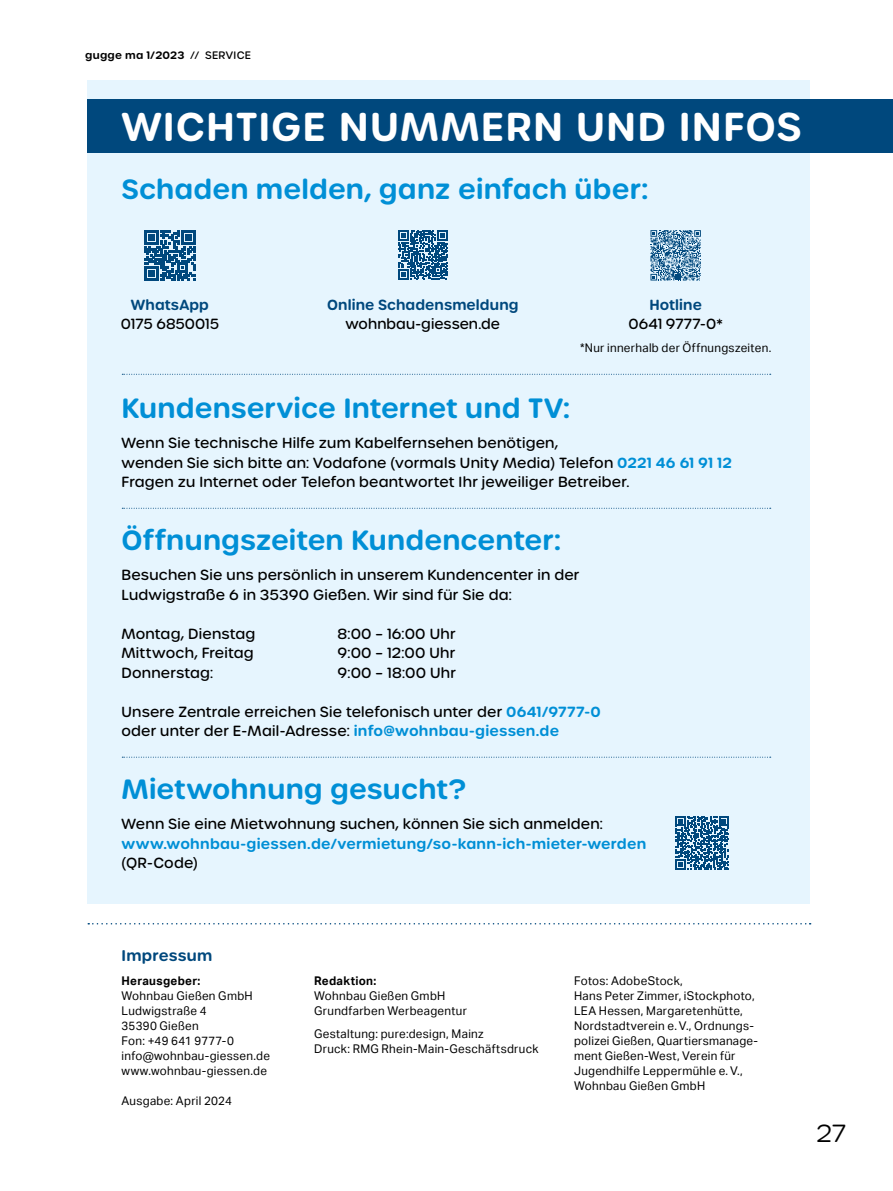
<style>
.page{position:relative;width:893px;height:1191px;background:#fff}
.page>*{position:absolute;margin:0;border:0;box-sizing:border-box;transform-origin:0 0}
.t1{font:600 39px "Urbane Rounded";letter-spacing:.025em;color:#fff}
.t2{font:600 27px "Urbane Rounded";color:#008fd6}
.t3{font:300 24px "Urbane Rounded";color:#000}
.t4{font:600 15px "Urbane Rounded";letter-spacing:.015em;color:#00487d}
.t5{font:500 14.25px/19.5px "Urbane Rounded";letter-spacing:.01em;color:#000}
.t6{font:600 14.25px "Urbane Rounded";letter-spacing:.015em;color:#008fd6}
.t7{font:600 14.25px "Urbane Rounded";letter-spacing:.01em;color:#00487d}
.PV_LEAD_IN_klein{font:12px/15px "Aktiv Grotesk";letter-spacing:.025em;color:#000}
.PV_LEAD_IN_klein-2{font:700 12px "Aktiv Grotesk";letter-spacing:.025em;color:#000}
.t8{font:600 10.5px "Urbane Rounded";letter-spacing:.025em;color:#000}
.s1{font-weight:500}
.s2{font-weight:600;color:#008fd6}
.s3{font-weight:700}
</style>
<div class="page">
<div style="left:87px;top:81px;width:723px;height:823px;background:#e6f5fe"></div>
<svg style="left:122px;top:374px;width:649px;height:1px"></svg>
<svg style="left:122px;top:508px;width:649px;height:1px"></svg>
<svg style="left:122px;top:757px;width:649px;height:1px"></svg>
<div style="left:87px;top:99px;width:806px;height:54px;background:#00487d"></div>
<svg style="left:675px;top:816px;width:54px;height:53px"></svg>
<svg style="left:88px;top:923px;width:723px;height:1px"></svg>
<svg style="left:398px;top:230px;width:50px;height:50px"></svg>
<svg style="left:145px;top:230px;width:50px;height:50px"></svg>
<svg style="left:650px;top:230px;width:51px;height:50px"></svg>
<p class="t8" style="left:85px;top:48px;width:168px">gugge ma 1/2023 <span class="s1">// SERVICE</span></p>
<p class="t1" style="left:122px;top:100px;width:682px">WICHTIGE NUMMERN UND INFOS</p>
<p class="t2" style="left:122px;top:171px;width:528px">Schaden melden, ganz einfach über:</p>
<p class="t7" style="left:131px;top:295px;width:80px">WhatsApp</p>
<p class="t5" style="left:121px;top:315px;width:99px">0175 6850015</p>
<p class="t7" style="left:327px;top:295px;width:193px">Online Schadensmeldung</p>
<p class="t5" style="left:345px;top:315px;width:156px">wohnbau-giessen.de</p>
<p class="t7" style="left:649px;top:295px;width:54px">Hotline</p>
<p class="t5" style="left:629px;top:315px;width:96px">0641 9777-0*</p>
<p class="PV_LEAD_IN_klein" style="left:580px;top:340px;width:193px">*Nur innerhalb der Öffnungszeiten.</p>
<p class="t2" style="left:122px;top:390px;width:450px">Kundenservice Internet und TV:</p>
<p class="t5" style="left:122px;top:433px;width:612px">Wenn Sie technische Hilfe zum Kabelfernsehen benötigen,<br>wenden Sie sich bitte an: Vodafone (vormals Unity Media) Telefon <span class="s2">0221 46 61 91 12</span></p>
<p class="t5" style="left:122px;top:472px;width:509px">Fragen zu Internet oder Telefon beantwortet Ihr jeweiliger Betreiber.</p>
<p class="t2" style="left:122px;top:522px;width:441px">Öffnungszeiten Kundencenter:</p>
<p class="t5" style="left:122px;top:565px;width:459px">Besuchen Sie uns persönlich in unserem Kundencenter in der<br>Ludwigstraße 6 in 35390 Gießen. Wir sind für Sie da:</p>
<p class="t5" style="left:122px;top:624px;width:135px">Montag, Dienstag</p>
<p class="t5" style="left:338px;top:624px;width:120px">8:00 – 16:00 Uhr</p>
<p class="t5" style="left:122px;top:643px;width:134px">Mittwoch, Freitag</p>
<p class="t5" style="left:338px;top:643px;width:119px">9:00 – 12:00 Uhr</p>
<p class="t5" style="left:122px;top:663px;width:93px">Donnerstag:</p>
<p class="t5" style="left:338px;top:663px;width:120px">9:00 – 18:00 Uhr</p>
<p class="t5" style="left:122px;top:702px;width:481px">Unsere Zentrale erreichen Sie telefonisch unter der <span class="s2">0641/9777-0</span></p>
<p class="t5" style="left:122px;top:721px;width:439px">oder unter der E-Mail-Adresse: <span class="s2">info@wohnbau-giessen.de</span></p>
<p class="t2" style="left:122px;top:771px;width:346px">Mietwohnung gesucht?</p>
<p class="t5" style="left:122px;top:814px;width:483px">Wenn Sie eine Mietwohnung suchen, können Sie sich anmelden:</p>
<p class="t6" style="left:122px;top:834px;width:526px">www.wohnbau-giessen.de/vermietung/so-kann-ich-mieter-werden</p>
<p class="t5" style="left:122px;top:853px;width:78px">(QR-Code)</p>
<p class="t4" style="left:122px;top:945px;width:92px">Impressum</p>
<p class="PV_LEAD_IN_klein" style="left:122px;top:973px;width:133px"><span class="s3">Herausgeber:<br></span>Wohnbau Gießen GmbH</p>
<p class="PV_LEAD_IN_klein" style="left:122px;top:1003px;width:87px">Ludwigstraße 4</p>
<p class="PV_LEAD_IN_klein" style="left:122px;top:1018px;width:79px">35390 Gießen</p>
<p class="PV_LEAD_IN_klein" style="left:122px;top:1033px;width:114px">Fon: +49 641 9777-0</p>
<p class="PV_LEAD_IN_klein" style="left:122px;top:1048px;width:150px">info@wohnbau-giessen.de</p>
<p class="PV_LEAD_IN_klein" style="left:122px;top:1063px;width:147px">www.wohnbau-giessen.de</p>
<p class="PV_LEAD_IN_klein" style="left:122px;top:1093px;width:112px">Ausgabe: April 2024</p>
<p class="PV_LEAD_IN_klein-2" style="left:314px;top:974px;width:64px">Redaktion:</p>
<p class="PV_LEAD_IN_klein" style="left:314px;top:988px;width:133px">Wohnbau Gießen GmbH</p>
<p class="PV_LEAD_IN_klein" style="left:314px;top:1003px;width:154px">Grundfarben Werbeagentur</p>
<p class="PV_LEAD_IN_klein" style="left:314px;top:1026px;width:171px">Gestaltung: pure:design, Mainz</p>
<p class="PV_LEAD_IN_klein" style="left:314px;top:1041px;width:226px">Druck: RMG Rhein-Main-Geschäftsdruck</p>
<p class="PV_LEAD_IN_klein" style="left:574px;top:973px;width:186px">Fotos: AdobeStock,<br>Hans Peter Zimmer, iStockphoto,<br>LEA Hessen, Margaretenhütte,<br>Nordstadtverein e. V., Ordnungs&shy;polizei Gießen, Quartiersmanage&shy;ment Gießen-West, Verein für<br>Jugendhilfe Leppermühle e. V.,<br>Wohnbau Gießen GmbH</p>
<h3 class="t3" style="left:816px;top:1118px;width:31px">27</h3>
</div>
